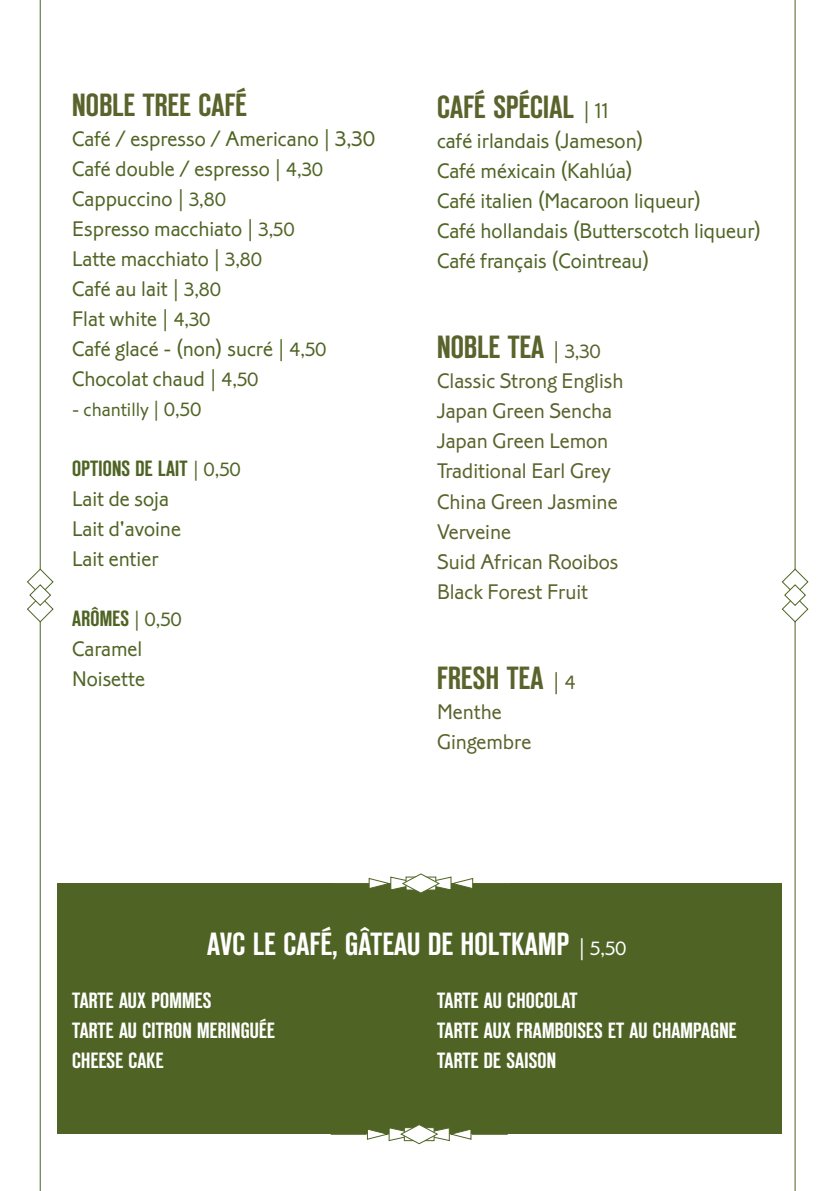
<style>
.page{position:relative;width:840px;height:1191px;background:#fff}
.page>*{position:absolute;margin:0;border:0;box-sizing:border-box;transform-origin:0 0}
.t1{font:600 32px "Reforma Grotesk";letter-spacing:.01em;color:#59632b}
.t2{font:600 32px "Reforma Grotesk";letter-spacing:.01em;color:#fff}
.t3{font:300 22px/30px "Corinthian Std";color:#4f6424}
.t4{font:300 22px/30px "Corinthian Std";color:#59632b}
.t5{font:600 22px/30px "Reforma Grotesk";letter-spacing:.01em;color:#fff}
.t6{font:600 22px "Reforma Grotesk";letter-spacing:.01em;color:#4f6424}
.t7{font:300 20px "Corinthian Std";color:#4f6424}
.s1{font-size:20px}
.s2{font-family:"Corinthian Std";font-weight:300;font-size:20px}
.s3{font-family:"Corinthian Std";font-weight:300;font-size:22px;color:#4f6424}
.s4{font-family:"Corinthian Std";font-weight:300;font-size:22px}
</style>
<div class="page">
<hr style="left:40px;top:0;width:1px;height:1191px;background:#4f6424">
<svg style="left:27px;top:568px;width:27px;height:55px"></svg>
<hr style="left:794px;top:0;width:1px;height:1191px;background:#4f6424">
<svg style="left:781px;top:568px;width:27px;height:55px"></svg>
<div style="left:57px;top:883px;width:724px;height:251px;background:#4f6424"></div>
<svg style="left:332px;top:873px;width:178px;height:20px"></svg>
<svg style="left:330px;top:1125px;width:178px;height:19px"></svg>
<h1 class="t1" style="left:72px;top:85px;width:176px">NOBLE TREE CAFÉ</h1>
<p class="t3" style="left:72px;top:124px;width:304px">Café / espresso / Americano | 3,30<br>Café double / espresso | <span class="s1">4,30<br></span>Cappuccino | <span class="s1">3,80<br></span>Espresso macchiato | <span class="s1">3,50<br></span>Latte macchiato | <span class="s1">3,80<br></span>Café au lait | <span class="s1">3,80<br></span>Flat white | <span class="s1">4,30<br></span>Café glacé - (non) sucré | <span class="s1">4,50<br></span>Chocolat chaud | <span class="s1">4,50</span></p>
<p class="t7" style="left:72px;top:398px;width:131px">- chantilly | 0,50</p>
<p class="t6" style="left:72px;top:455px;width:170px">OPTIONS DE LAIT <span class="s2">| 0,50</span></p>
<p class="t3" style="left:72px;top:484px;width:110px">Lait de soja<br>Lait d'avoine<br>Lait entier</p>
<p class="t6" style="left:72px;top:605px;width:111px">ARÔMES <span class="s2">| 0,50</span></p>
<p class="t3" style="left:72px;top:634px;width:74px">Caramel<br>Noisette</p>
<h1 class="t1" style="left:437px;top:88px;width:173px">CAFÉ SPÉCIAL <span class="s3">| 11</span></h1>
<p class="t3" style="left:437px;top:126px;width:325px">café irlandais (Jameson)<br>Café méxicain (Kahlúa)<br>Café italien (Macaroon liqueur)<br>Café hollandais (Butterscotch liqueur)<br>Café français (Cointreau)</p>
<h1 class="t1" style="left:437px;top:328px;width:165px">NOBLE TEA <span class="s4">|</span> <span class="s2">3,30</span></h1>
<p class="t4" style="left:437px;top:366px;width:188px">Classic Strong English<br>Japan Green Sencha<br>Japan Green Lemon<br>Traditional Earl Grey<br>China Green Jasmine<br>Verveine<br>Suid African Rooibos<br>Black Forest Fruit</p>
<h1 class="t1" style="left:437px;top:658px;width:140px">FRESH TEA <span class="s4">|</span> <span class="s2">4</span></h1>
<p class="t4" style="left:437px;top:696px;width:96px">Menthe<br>Gingembre</p>
<h1 class="t2" style="left:207px;top:924px;width:420px">AVC LE CAFÉ, GÂTEAU DE HOLTKAMP <span class="s4">|</span> <span class="s2">5,50</span></h1>
<p class="t5" style="left:72px;top:985px;width:204px">TARTE AUX POMMES<br>TARTE AU CITRON MERINGUÉE<br>CHEESE CAKE</p>
<p class="t5" style="left:437px;top:985px;width:301px">TARTE AU CHOCOLAT<br>TARTE AUX FRAMBOISES ET AU CHAMPAGNE<br>TARTE DE SAISON</p>
</div>
